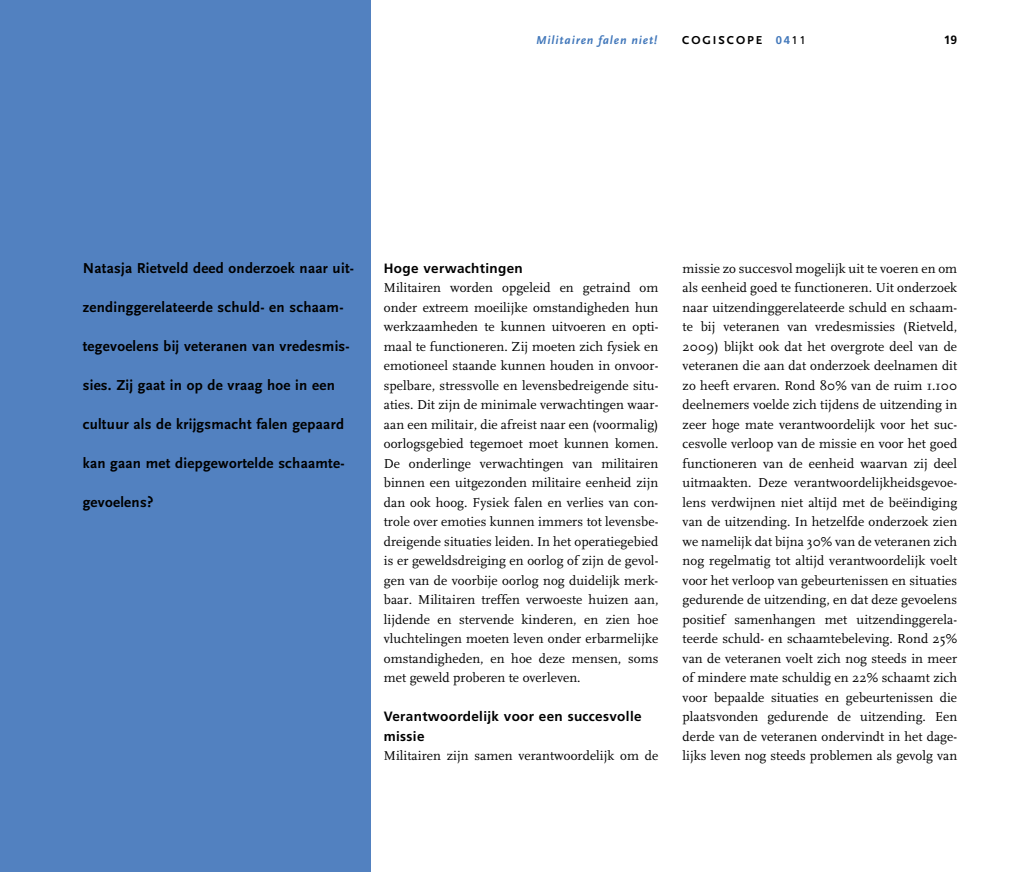
<style>
.page{position:relative;width:1021px;height:872px;background:#fff}
.page>*{position:absolute;margin:0;border:0;box-sizing:border-box;transform-origin:0 0}
.t1{font:700 15px "Scala Sans Pro";letter-spacing:.02em;color:#000}
.t2{font:13.5px/19.5px "FF Scala";letter-spacing:.005em;color:#000;text-align:justify}
.t3{font:700 13.5px/19.5px "Frutiger LT Std";letter-spacing:.025em;color:#000}
.t4{font:italic 700 12px "Scala Sans Pro";letter-spacing:.075em;color:#4177ba}
.t5{font:700 12px "Scala Sans Pro";letter-spacing:.16em;color:#000}
.t6{font:700 12px "Frutiger LT Std";color:#000}
.s1{font-family:"Frutiger LT Std";font-size:11.25px;color:#4177ba}
.s2{font-family:"Frutiger LT Std";font-weight:400;font-size:11.25px}
</style>
<div class="page">
<div style="left:0;top:0;width:370px;height:872px;background:#5281c0"></div>
<p class="t4" style="left:536px;top:32px;width:123px">Militairen falen niet!</p>
<p class="t5" style="left:682px;top:33px;width:125px">cogiscope <span class="s1">04</span><span class="s2">11</span></p>
<p class="t6" style="left:943px;top:32px;width:15px">19</p>
<p class="t1" style="left:83px;top:259px;width:273px">N atasja Rietveld deed onderzoek naar uit-</p>
<p class="t1" style="left:83px;top:298px;width:262px">zendinggerelateerde schuld- en schaam-</p>
<p class="t1" style="left:83px;top:337px;width:268px">tegevoelens bij veteranen van vredesmis-</p>
<p class="t1" style="left:83px;top:376px;width:253px">sies. Zij gaat in op de vraag hoe in een</p>
<p class="t1" style="left:83px;top:415px;width:263px">cultuur als de krijgsmacht falen gepaard</p>
<p class="t1" style="left:83px;top:454px;width:263px">kan gaan met diepgewortelde schaamte-</p>
<p class="t1" style="left:83px;top:493px;width:72px">gevoelens?</p>
<p class="t3" style="left:384px;top:258px;width:140px">Hoge verwachtingen</p>
<p class="t2" style="left:384px;top:278px;width:276px">Militairen worden opgeleid en getraind om onder extreem moeilijke omstandigheden hun werkzaamheden te kunnen uitvoeren en opti&shy;maal te functioneren. Zij moeten zich fysiek en emotioneel staande kunnen houden in onvoor&shy;spelbare, stressvolle en levensbedreigende situ&shy;aties. Dit zijn de minimale verwachtingen waar&shy;aan een militair, die afreist naar een (voormalig) oorlogsgebied tegemoet moet kunnen komen.<br>De onderlinge verwachtingen van militairen binnen een uitgezonden militaire eenheid zijn dan ook hoog. Fysiek falen en verlies van con&shy;trole over emoties kunnen immers tot levensbe&shy;dreigende situaties leiden. In het operatiegebied is er geweldsdreiging en oorlog of zijn de gevol&shy;gen van de voorbije oorlog nog duidelijk merk&shy;baar. Militairen treffen verwoeste huizen aan, lijdende en stervende kinderen, en zien hoe vluchtelingen moeten leven onder erbarmelijke omstandigheden, en hoe deze mensen, soms met geweld proberen te overleven.</p>
<p class="t3" style="left:384px;top:707px;width:259px">Verantwoordelijk voor een succesvolle missie</p>
<p class="t2" style="left:384px;top:746px;width:276px">Militairen zijn samen verantwoordelijk om de</p>
<p class="t2" style="left:682px;top:259px;width:276px">missie zo succesvol mogelijk uit te voeren en om als eenheid goed te functioneren. Uit onderzoek naar uitzendinggerelateerde schuld en schaam&shy;te bij veteranen van vredesmissies (Rietveld, 2009) blijkt ook dat het overgrote deel van de veteranen die aan dat onderzoek deelnamen dit zo heeft ervaren. Rond 80% van de ruim 1.100 deelnemers voelde zich tijdens de uitzending in zeer hoge mate verantwoordelijk voor het suc&shy;cesvolle verloop van de missie en voor het goed functioneren van de eenheid waarvan zij deel uitmaakten. Deze verantwoordelijkheidsgevoe&shy;lens verdwijnen niet altijd met de beëindiging van de uitzending. In hetzelfde onderzoek zien we namelijk dat bijna 30% van de veteranen zich nog regelmatig tot altijd verantwoordelijk voelt voor het verloop van gebeurtenissen en situaties gedurende de uitzending, en dat deze gevoelens positief samenhangen met uitzendinggerela&shy;teerde schuld- en schaamtebeleving. Rond 25% van de veteranen voelt zich nog steeds in meer of mindere mate schuldig en 22% schaamt zich voor bepaalde situaties en gebeurtenissen die plaatsvonden gedurende de uitzending. Een derde van de veteranen ondervindt in het dage&shy;lijks leven nog steeds problemen als gevolg van</p>
</div>
